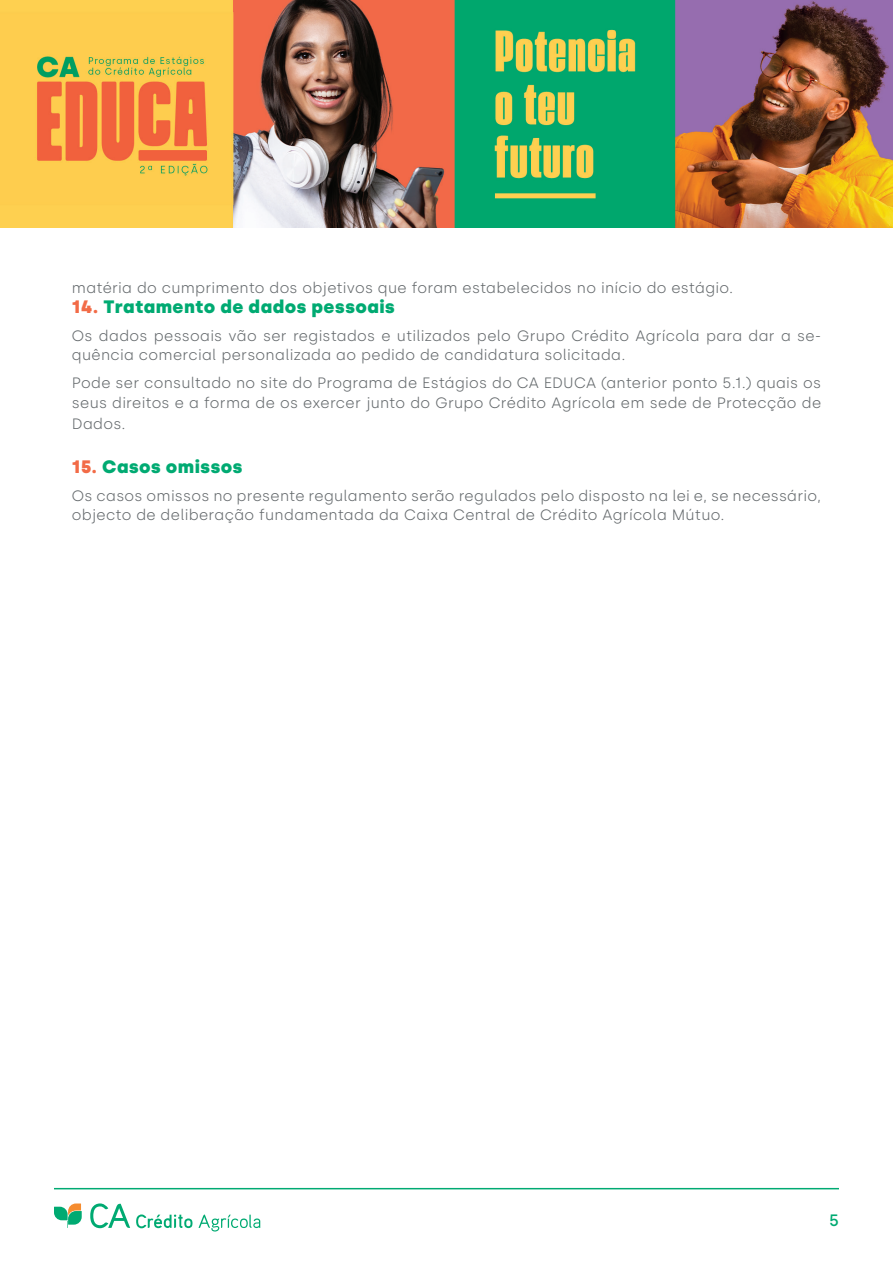
<style>
.page{position:relative;width:893px;height:1263px;background:#fff}
.page>*{position:absolute;margin:0;border:0;box-sizing:border-box;transform-origin:0 0}
.t1{font:900 18px "Silka";letter-spacing:.03em;color:#00aa72}
.t2{font:500 16.5px "Silka";color:#00aa72}
.t3{font:300 15px/19.5px "Silka";letter-spacing:.02em;color:#64696c}
.s1{color:#f26b47}
</style>
<div class="page">
<svg style="left:54px;top:1203px;width:28px;height:25px"></svg>
<svg style="left:90px;top:1203px;width:40px;height:25px"></svg>
<svg style="left:198px;top:1214px;width:62px;height:17px"></svg>
<svg style="left:136px;top:1214px;width:56px;height:14px"></svg>
<hr style="left:54px;top:1188px;width:785px;height:1px;background:#00aa72">
<img style="left:0;top:0;width:893px;height:228px">
<p class="t3" style="left:72px;top:278px;width:663px">matéria do cumprimento dos objetivos que foram estabelecidos no início do estágio.</p>
<p class="t1" style="left:72px;top:296px;width:324px"><span class="s1">14.</span> Tratamento de dados pessoais</p>
<p class="t3" style="left:72px;top:326px;width:751px">Os dados pessoais vão ser registados e utilizados pelo Grupo Crédito Agrícola para dar a se&shy;quência comercial personalizada ao pedido de candidatura solicitada.</p>
<p class="t3" style="left:72px;top:373px;width:751px">Pode ser consultado no site do Programa de Estágios do CA EDUCA (anterior ponto 5.1.) quais os seus direitos e a forma de os exercer junto do Grupo Crédito Agrícola em sede de Protecção de</p>
<p class="t3" style="left:72px;top:414px;width:55px">Dados.</p>
<p class="t1" style="left:72px;top:455px;width:172px"><span class="s1">15.</span> Casos omissos</p>
<p class="t3" style="left:72px;top:486px;width:751px">Os casos omissos no presente regulamento serão regulados pelo disposto na lei e, se necessário, objecto de deliberação fundamentada da Caixa Central de Crédito Agrícola Mútuo.</p>
<p class="t2" style="left:829px;top:1211px;width:11px">5</p>
</div>
